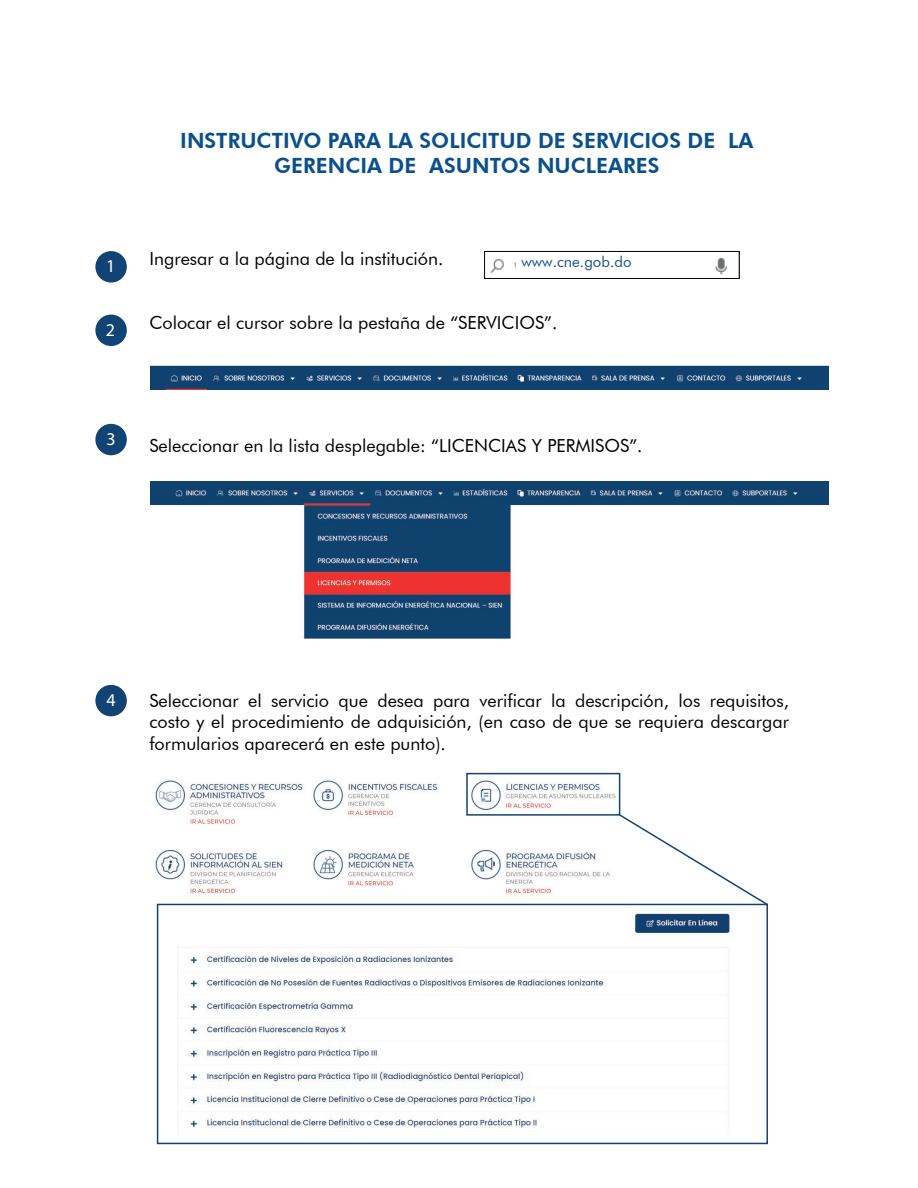
<style>
.page{position:relative;width:918px;height:1188px;background:#fff}
.page>*{position:absolute;margin:0;border:0;box-sizing:border-box;transform-origin:0 0}
.t1{font:800 21px/25.2px "Futura BT";color:#0b508c;text-align:center}
.t2{font:18px/21.6px "Futura BT";color:#000001;text-align:justify}
.t3{font:18px "Myriad Pro";color:#fff}
.t4{font:15px "Futura BT";color:#16508e}
</style>
<div class="page">
<img style="left:156px;top:904px;width:575px;height:230px">
<img style="left:490px;top:257px;width:237px;height:18px">
<div style="left:484px;top:251px;width:256px;height:28px;border:1px solid #000001"></div>
<div style="left:516px;top:256px;width:138px;height:16px;background:#fff"></div>
<div style="left:95px;top:251px;width:32px;height:32px;background:#124375;border-radius:50%"></div>
<div style="left:95px;top:315px;width:32px;height:31px;background:#124375;border-radius:50%"></div>
<div style="left:95px;top:424px;width:32px;height:31px;background:#124375;border-radius:50%"></div>
<div style="left:95px;top:685px;width:32px;height:31px;background:#124375;border-radius:50%"></div>
<img style="left:150px;top:365px;width:678px;height:25px">
<img style="left:150px;top:481px;width:679px;height:158px">
<img style="left:155px;top:772px;width:466px;height:132px">
<div style="left:466px;top:773px;width:154px;height:43px;border:2px solid #124375"></div>
<div style="left:157px;top:904px;width:611px;height:240px;border:2px solid #124375"></div>
<svg style="left:618px;top:813px;width:150px;height:94px"></svg>
<p class="t3" style="left:106px;top:255px;width:11px">1</p>
<p class="t3" style="left:106px;top:318px;width:11px">2</p>
<p class="t1" style="left:180px;top:128px;width:575px">INSTRUCTIVO PARA LA SOLICITUD DE SERVICIOS DE LA<br>GERENCIA DE ASUNTOS NUCLEARES</p>
<p class="t2" style="left:149px;top:247px;width:295px">Ingresar a la página de la institución.</p>
<p class="t4" style="left:522px;top:253px;width:112px">www.cne.gob.do</p>
<p class="t2" style="left:149px;top:312px;width:410px">Colocar el cursor sobre la pestaña de “SERVICIOS”.</p>
<p class="t3" style="left:107px;top:428px;width:11px">3</p>
<p class="t2" style="left:149px;top:434px;width:495px">Seleccionar en la lista desplegable: “LICENCIAS Y PERMISOS”.</p>
<p class="t3" style="left:106px;top:689px;width:11px">4</p>
<p class="t2" style="left:149px;top:689px;width:641px">Seleccionar el servicio que desea para verificar la descripción, los requisitos, costo y el procedimiento de adquisición, (en caso de que se requiera descargar formularios aparecerá en este punto).</p>
</div>
